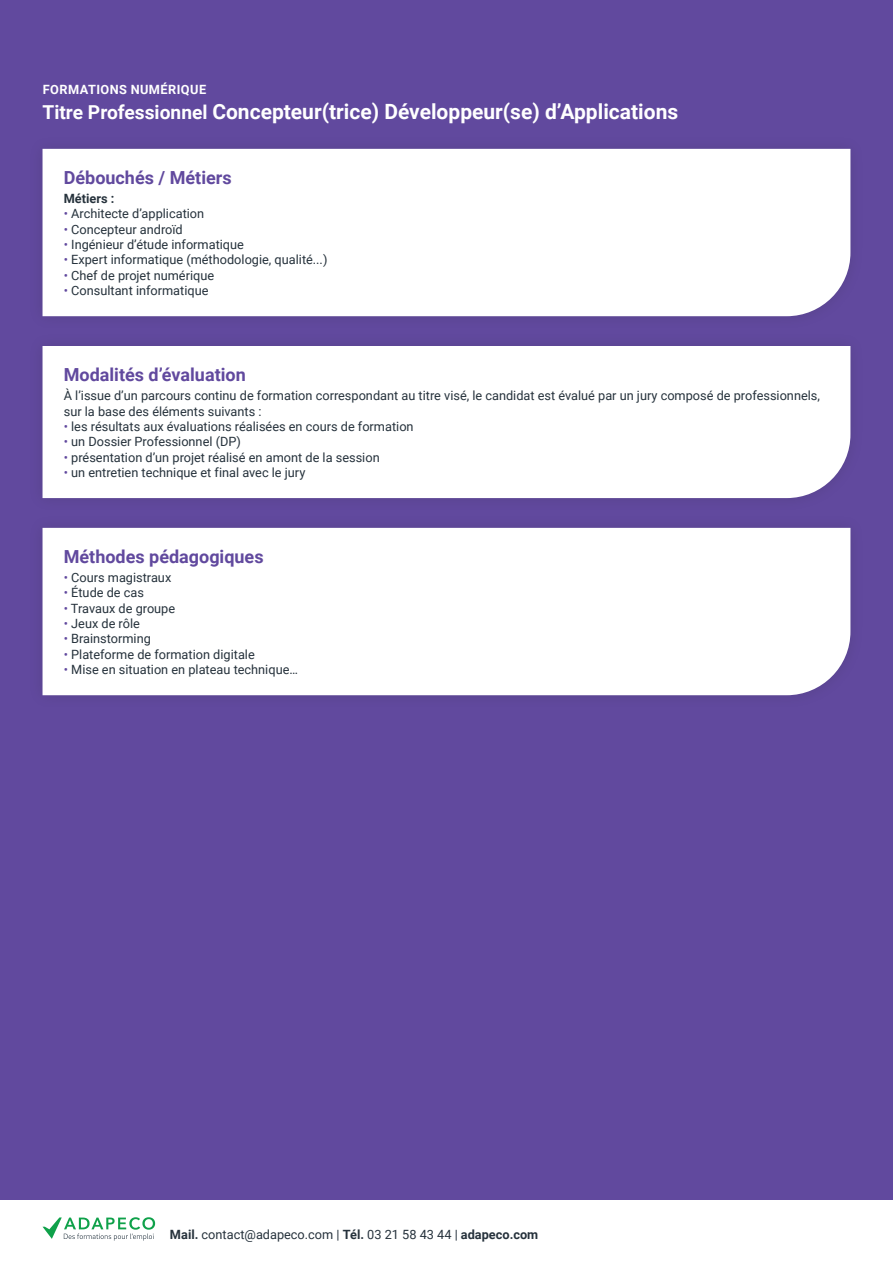
<style>
.page{position:relative;width:893px;height:1263px;background:#fff}
.page>*{position:absolute;margin:0;border:0;box-sizing:border-box;transform-origin:0 0}
.t1{font:700 21px "Roboto";color:#fff}
.t2{font:700 18px "Roboto";color:#61499e}
.t3{font:12.75px/15.3px "Roboto";color:#26323c}
.t4{font:700 12.75px "Roboto";letter-spacing:.035em;color:#fff}
.t5{font:700 12.75px "Roboto";color:#26323c}
.s1{font-size:19.2px}
.s2{color:#61499e}
.s3{font-weight:700}
</style>
<div class="page">
<div style="left:0;top:0;width:893px;height:1199px;background:#61499e"></div>
<div style="left:28px;top:134px;width:837px;height:197px;background:#231f20;opacity:.15"></div>
<div style="left:43px;top:149px;width:807px;height:167px;background:#fff"></div>
<div style="left:43px;top:346px;width:807px;height:152px;background:#fff"></div>
<div style="left:28px;top:513px;width:837px;height:196px;background:#231f20;opacity:.15"></div>
<div style="left:43px;top:528px;width:807px;height:167px;background:#fff"></div>
<svg style="left:43px;top:1217px;width:112px;height:24px"></svg>
<p class="t4" style="left:43px;top:84px;width:165px">FORMATIONS NUMÉRIQUE</p>
<h1 class="t1" style="left:43px;top:102px;width:637px"><span class="s1">Titre Professionnel</span> Concepteur(trice) Développeur(se) d’Applications</h1>
<h2 class="t2" style="left:64px;top:169px;width:169px">Débouchés / Métiers</h2>
<p class="t5" style="left:64px;top:193px;width:52px">Métiers :</p>
<p class="t3" style="left:64px;top:207px;width:142px"><span class="s2">•</span> Architecte d’application</p>
<p class="t3" style="left:64px;top:222px;width:121px"><span class="s2">•</span> Concepteur androïd</p>
<p class="t3" style="left:64px;top:238px;width:182px"><span class="s2">•</span> Ingénieur d’étude informatique</p>
<p class="t3" style="left:64px;top:253px;width:265px"><span class="s2">•</span> Expert informatique (méthodologie, qualité...)</p>
<p class="t3" style="left:64px;top:268px;width:152px"><span class="s2">•</span> Chef de projet numérique</p>
<p class="t3" style="left:64px;top:284px;width:146px"><span class="s2">•</span> Consultant informatique</p>
<h2 class="t2" style="left:64px;top:367px;width:184px">Modalités d’évaluation</h2>
<p class="t3" style="left:64px;top:389px;width:758px">À l’issue d’un parcours continu de formation correspondant au titre visé, le candidat est évalué par un jury composé de professionnels, sur la base des éléments suivants :</p>
<p class="t3" style="left:64px;top:420px;width:351px"><span class="s2">•</span> les résultats aux évaluations réalisées en cours de formation</p>
<p class="t3" style="left:64px;top:435px;width:179px"><span class="s2">•</span> un Dossier Professionnel (DP)</p>
<p class="t3" style="left:64px;top:450px;width:317px"><span class="s2">•</span> présentation d’un projet réalisé en amont de la session</p>
<p class="t3" style="left:64px;top:465px;width:243px"><span class="s2">•</span> un entretien technique et final avec le jury</p>
<h2 class="t2" style="left:64px;top:548px;width:201px">Méthodes pédagogiques</h2>
<p class="t3" style="left:64px;top:571px;width:109px"><span class="s2">•</span> Cours magistraux</p>
<p class="t3" style="left:64px;top:586px;width:82px"><span class="s2">•</span> Étude de cas</p>
<p class="t3" style="left:64px;top:601px;width:113px"><span class="s2">•</span> Travaux de groupe</p>
<p class="t3" style="left:64px;top:617px;width:78px"><span class="s2">•</span> Jeux de rôle</p>
<p class="t3" style="left:64px;top:632px;width:89px"><span class="s2">•</span> Brainstorming</p>
<p class="t3" style="left:64px;top:647px;width:192px"><span class="s2">•</span> Plateforme de formation digitale</p>
<p class="t3" style="left:64px;top:663px;width:236px"><span class="s2">•</span> Mise en situation en plateau technique…</p>
<p class="t3" style="left:170px;top:1228px;width:370px"><span class="s3">Mail.</span> contact@adapeco.com | <span class="s3">Tél.</span> 03 21 58 43 44 | <span class="s3">adapeco.com</span></p>
</div>
